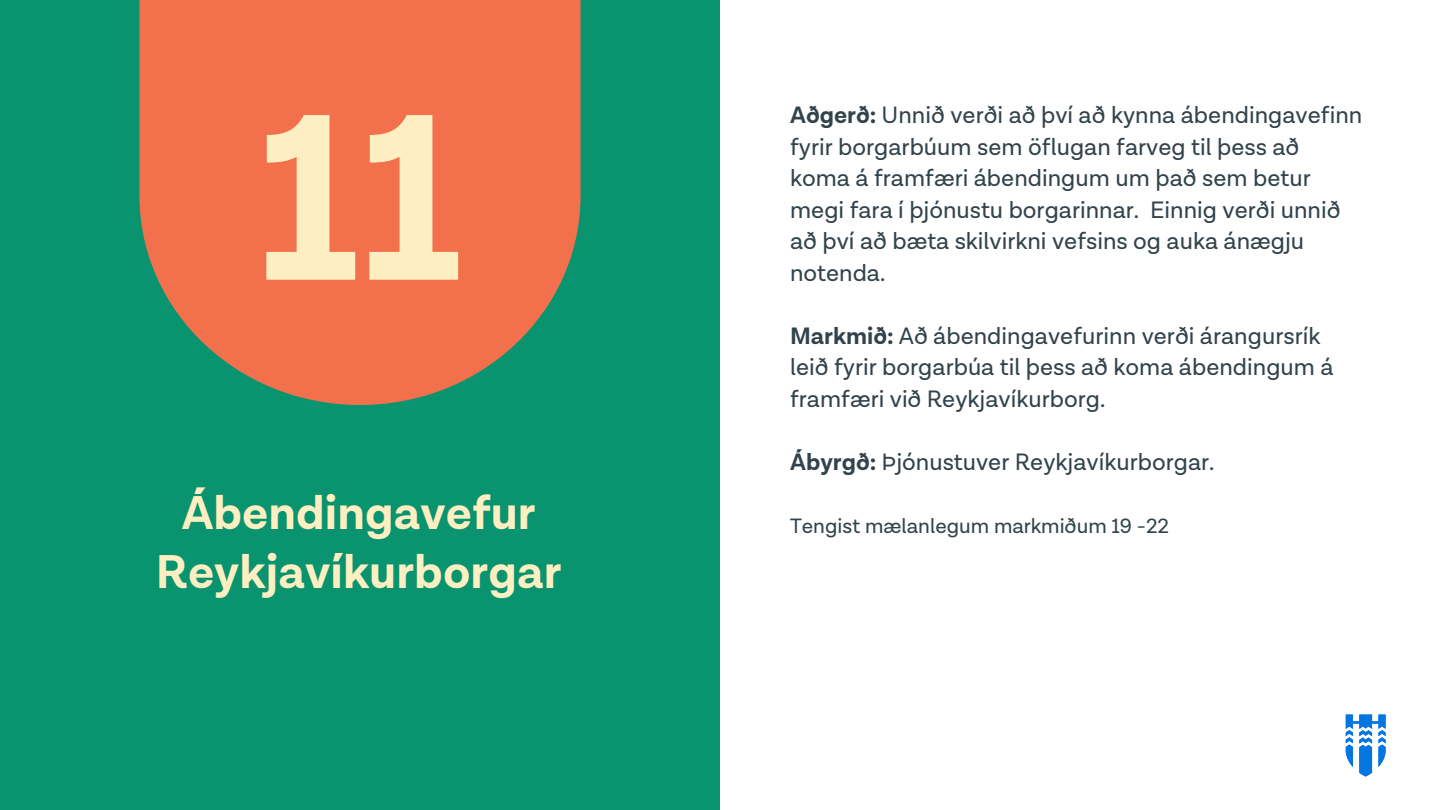
<style>
.page{position:relative;width:1440px;height:810px;background:#fff}
.page>*{position:absolute;margin:0;border:0;box-sizing:border-box;transform-origin:0 0}
.t1{font:700 240px "Lota Grotesque";color:#fdefc1}
.t2{font:700 48px "Lota Grotesque";color:#fdefc1}
.t3{font:24px/31.5px "Lota Grotesque";color:#32434b}
.t4{font:21px "Lota Grotesque";color:#32434b}
.s1{font-weight:700}
</style>
<div class="page">
<svg style="left:1346px;top:715px;width:40px;height:62px"></svg>
<div style="left:0;top:0;width:720px;height:810px;background:#09936f"></div>
<svg style="left:139px;top:0;width:442px;height:405px;background:#d7734f"></svg>
<h1 class="t1" style="left:256px;top:52px;width:207px">11</h1>
<h2 class="t2" style="left:182px;top:484px;width:356px">Ábendingavefur</h2>
<h2 class="t2" style="left:156px;top:542px;width:407px">Reykjavíkurborgar</h2>
<p class="t3" style="left:790px;top:101px;width:574px"><span class="s1">Aðgerð:</span> Unnið verði að því að kynna ábendingavefinn fyrir borgarbúum sem öflugan farveg til þess að koma á framfæri ábendingum um það sem betur megi fara í þjónustu borgarinnar. Einnig verði unnið að því að bæta skilvirkni vefsins og auka ánægju notenda.</p>
<p class="t3" style="left:790px;top:321px;width:545px"><span class="s1">Markmið:</span> Að ábendingavefurinn verði árangursrík leið fyrir borgarbúa til þess að koma ábendingum á framfæri við Reykjavíkurborg.</p>
<p class="t3" style="left:790px;top:447px;width:426px"><span class="s1">Ábyrgð:</span> Þjónustuver Reykjavíkurborgar.</p>
<p class="t4" style="left:790px;top:513px;width:380px">Tengist mælanlegum markmiðum 19 -22</p>
</div>
